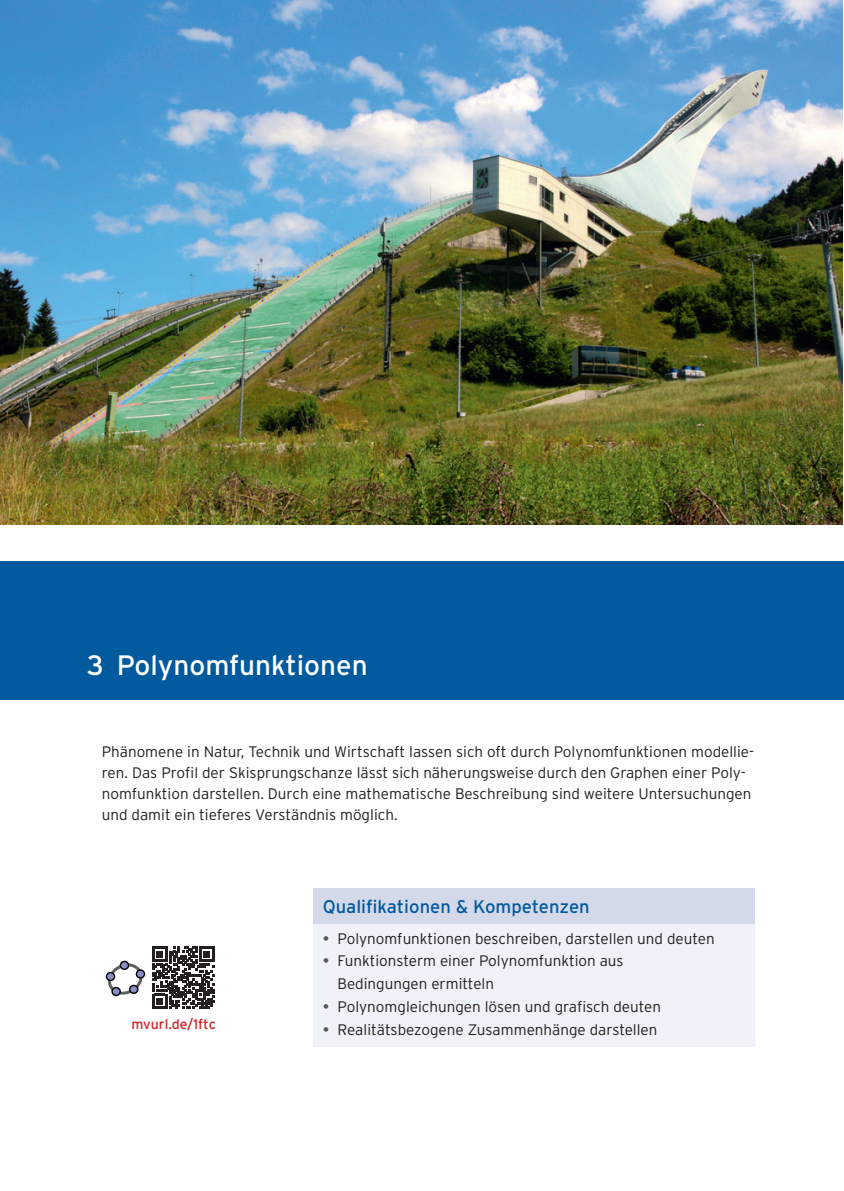
<style>
.page{position:relative;width:844px;height:1191px;background:#fff}
.page>*{position:absolute;margin:0;border:0;box-sizing:border-box;transform-origin:0 0}
.t1{font:28px "Interstate";color:#fff}
.MO_Head_Beachte{font:18.38px "Interstate";color:#015a9d}
.t2{font:300 15.22px/21px "Interstate";color:#231f20}
.mvurl{font:14px "Interstate";color:#d0232a}
.s1{font-weight:400;color:#57585a}
</style>
<div class="page">
<div style="left:0;top:561px;width:843px;height:138px;background:#015a9d"></div>
<img style="left:0;top:0;width:842px;height:524px">
<div style="left:313px;top:888px;width:441px;height:36px;background:#d4d9ea"></div>
<div style="left:313px;top:924px;width:441px;height:122px;background:#eff2f8"></div>
<svg style="left:108px;top:962px;width:36px;height:34px"></svg>
<svg style="left:130px;top:985px;width:8px;height:8px"></svg>
<div style="left:129px;top:984px;width:9px;height:10px;border:1px solid #000001;border-radius:50%"></div>
<div style="left:136px;top:970px;width:8px;height:8px;background:#878dc5;border-radius:50%"></div>
<div style="left:136px;top:969px;width:9px;height:9px;border:1px solid #000001;border-radius:50%"></div>
<svg style="left:112px;top:987px;width:8px;height:8px"></svg>
<div style="left:111px;top:986px;width:10px;height:10px;border:1px solid #000001;border-radius:50%"></div>
<div style="left:106px;top:972px;width:8px;height:8px;background:#878dc5;border-radius:50%"></div>
<div style="left:106px;top:972px;width:9px;height:9px;border:1px solid #000001;border-radius:50%"></div>
<svg style="left:120px;top:961px;width:8px;height:8px"></svg>
<div style="left:120px;top:960px;width:9px;height:10px;border:1px solid #000001;border-radius:50%"></div>
<svg style="left:152px;top:946px;width:62px;height:62px"></svg>
<h1 class="t1" style="left:87px;top:649px;width:282px">3 Polynomfunktionen</h1>
<p class="t2" style="left:102px;top:740px;width:653px">Phänomene in Natur, Technik und Wirtschaft lassen sich oft durch Polynomfunktionen modellie&shy;ren. Das Profil der Skisprungschanze lässt sich näherungsweise durch den Graphen einer Poly&shy;nomfunktion darstellen. Durch eine mathematische Beschreibung sind weitere Untersuchungen und damit ein tieferes Verständnis möglich.</p>
<p class="mvurl" style="left:131px;top:1015px;width:86px">mvurl.de/1ftc</p>
<p class="MO_Head_Beachte" style="left:322px;top:896px;width:268px">Qualifikationen &amp; Kompetenzen</p>
<p class="t2" style="left:322px;top:927px;width:393px"><span class="s1">•</span> Polynomfunktionen beschreiben, darstellen und deuten</p>
<p class="t2" style="left:337px;top:949px;width:287px;line-height:22.8px;text-indent:-15px"><span class="s1">•</span> Funktionsterm einer Polynomfunktion aus<br>Bedingungen ermitteln</p>
<p class="t2" style="left:322px;top:996px;width:340px"><span class="s1">•</span> Polynomgleichungen lösen und grafisch deuten</p>
<p class="t2" style="left:322px;top:1018px;width:336px"><span class="s1">•</span> Realitätsbezogene Zusammenhänge darstellen</p>
</div>
